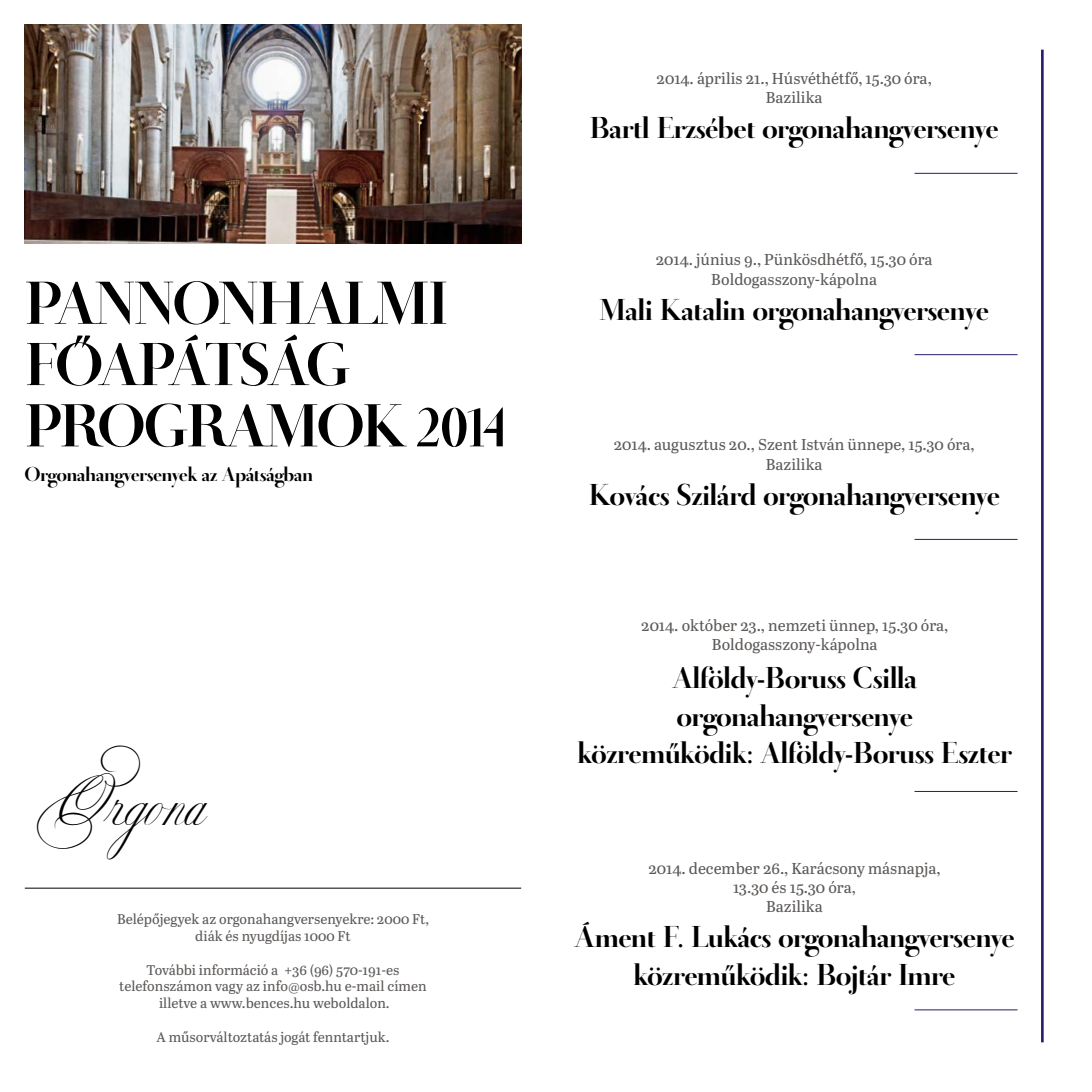
<style>
.page{position:relative;width:1092px;height:1092px;background:#fff}
.page>*{position:absolute;margin:0;border:0;box-sizing:border-box;transform-origin:0 0}
.t1{font:700 63px/61.2px "Didot Display";letter-spacing:-.025em;color:#000}
.t2{font:49px "Copper Alt Caps Expert";color:#000}
.t3{font:700 31.5px/37.8px "Didot Display";color:#000;text-align:center}
.t4{font:700 21px "Didot Display";color:#000}
.t5{font:15.75px/19.2px "Abril Text";color:#5c5957;text-align:center}
.t6{font:14px/16.8px "Abril Text";color:#5c5957;text-align:center}
</style>
<div class="page">
<hr style="left:1040px;top:50px;width:3px;height:992px;background:#2d1b69">
<hr style="left:914px;top:173px;width:103px;height:1px;background:#2d1b69">
<hr style="left:914px;top:539px;width:103px;height:1px;background:#2d1b69">
<hr style="left:914px;top:354px;width:103px;height:1px;background:#2d1b69">
<hr style="left:914px;top:791px;width:103px;height:1px;background:#2d1b69">
<hr style="left:914px;top:1009px;width:103px;height:1px;background:#2d1b69">
<hr style="left:25px;top:887px;width:496px;height:1px;background:#000">
<img style="left:25px;top:25px;width:496px;height:218px">
<h1 class="t1" style="left:25px;top:271px;width:483px">PANNONHALMI<br>FŐAPÁTSÁG<br>PROGRAMOK 2014</h1>
<h3 class="t4" style="left:25px;top:460px;width:289px">Orgonahangversenyek az Apátságban</h3>
<h2 class="t2" style="left:37px;top:779px;width:167px">Orgona</h2>
<p class="t6" style="left:117px;top:910px;width:313px">Belépőjegyek az orgonahangversenyekre: 2000 Ft, diák és nyugdíjas 1000 Ft</p>
<p class="t6" style="left:119px;top:960px;width:309px">További információ a +36 (96) 570-191-es telefonszámon vagy az info@osb.hu e-mail címen illetve a www.bences.hu weboldalon.</p>
<p class="t6" style="left:156px;top:1027px;width:234px">A műsorváltoztatás jogát fenntartjuk.</p>
<p class="t5" style="left:656px;top:68px;width:277px">2014. április 21., Húsvéthétfő, 15.30 óra,<br>Bazilika</p>
<h3 class="t3" style="left:589px;top:109px;width:410px">Bartl Erzsébet orgonahangversenye</h3>
<p class="t5" style="left:655px;top:249px;width:278px">2014. június 9., Pünkösdhétfő, 15.30 óra<br>Boldogasszony-kápolna</p>
<h3 class="t3" style="left:599px;top:290px;width:390px">Mali Katalin orgonahangversenye</h3>
<p class="t5" style="left:613px;top:434px;width:362px">2014. augusztus 20., Szent István ünnepe, 15.30 óra,<br>Bazilika</p>
<h3 class="t3" style="left:588px;top:475px;width:412px">Kovács Szilárd orgonahangversenye</h3>
<p class="t5" style="left:641px;top:614px;width:309px">2014. október 23., nemzeti ünnep, 15.30 óra,<br>Boldogasszony-kápolna</p>
<h3 class="t3" style="left:578px;top:658px;width:435px">Alföldy-Boruss Csilla orgonahangversenye<br>közreműködik: Alföldy-Boruss Eszter</h3>
<p class="t5" style="left:648px;top:857px;width:294px">2014. december 26., Karácsony másnapja,<br>13.30 és 15.30 óra,<br>Bazilika</p>
<h3 class="t3" style="left:574px;top:917px;width:441px">Áment F. Lukács orgonahangversenye közreműködik: Bojtár Imre</h3>
</div>
